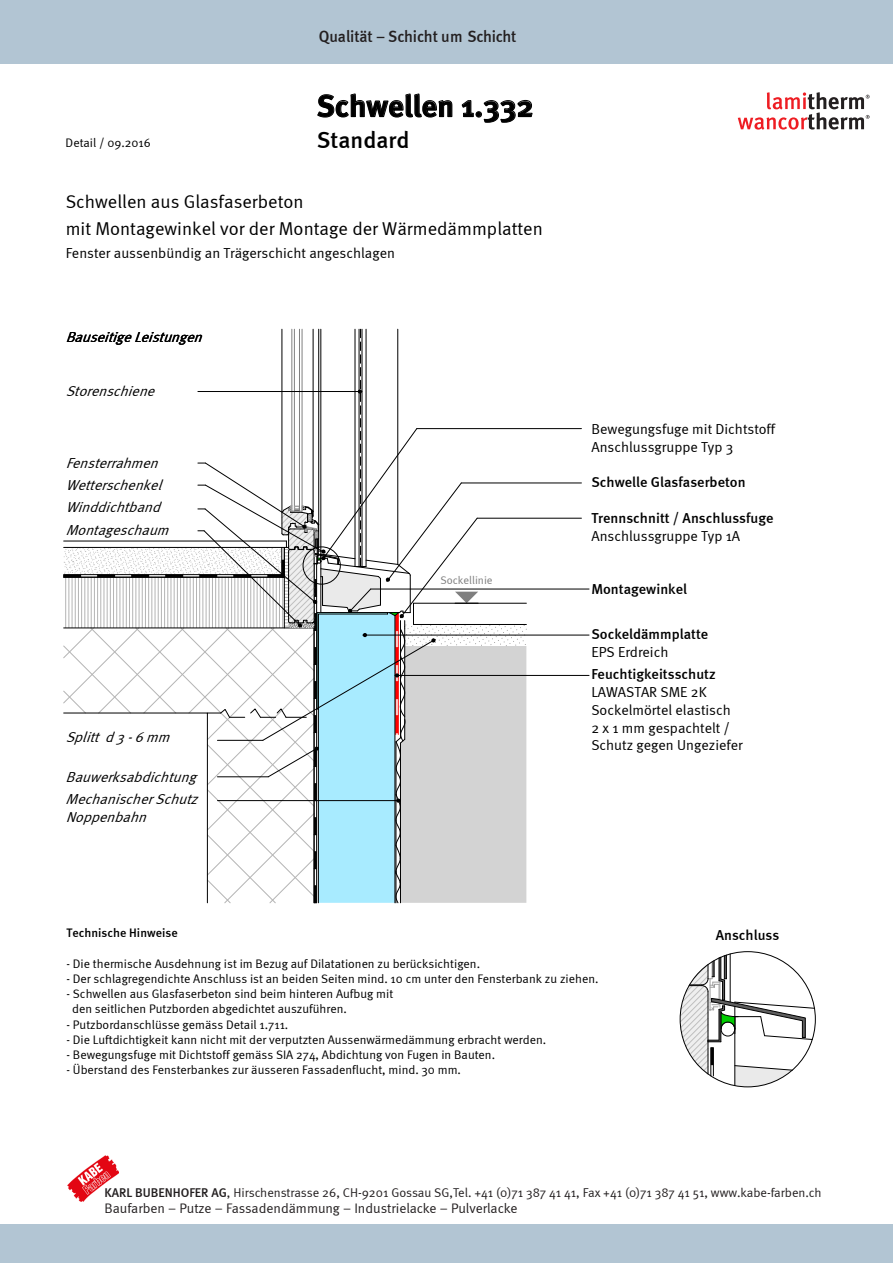
<style>
.page{position:relative;width:893px;height:1263px;background:#fff}
.page>*{position:absolute;margin:0;border:0;box-sizing:border-box;transform-origin:0 0}
.t1{font:700 30.6px "Meta";letter-spacing:.005em;color:#000}
.t2{font:500 23.55px "Meta";color:#000}
.t3{font:18.6px/27.5px "Meta Normal";color:#000}
.t4{font:500 16.5px "Meta";letter-spacing:-.005em;color:#231f20;scale:.95 1}
.t5{font:14.55px/17.9px "Meta Normal";color:#000}
.t6{font:500 14.55px/17.9px "Meta";color:#000}
.t7{font:italic 14.4px/22.4px "Meta Normal";color:#000}
.t8{font:500 14.4px "Meta";color:#000}
.t9{font:13.8px "Meta Normal";color:#231f20}
.t10{font:12.75px "Meta Normal";color:#231f20}
.t11{font:12.3px/15.1px "Meta Normal";color:#000}
.t12{font:500 12.3px "Meta";color:#000}
.t13{font:11.1px "Meta Normal";color:#7e7e7e}
.s1{font-family:"Meta Normal";font-weight:400}
.s2{font-family:"Meta";font-weight:500}
</style>
<div class="page">
<hr style="left:730px;top:954px;width:1px;height:48px;background:#000">
<svg style="left:317px;top:93px;width:135px;height:25px"></svg>
<svg style="left:461px;top:100px;width:72px;height:23px"></svg>
<svg style="left:679px;top:955px;width:136px;height:132px"></svg>
<hr style="left:719px;top:1009px;width:1px;height:31px;background:#000">
<hr style="left:363px;top:635px;width:226px;height:1px;background:#000">
<hr style="left:395px;top:675px;width:194px;height:1px;background:#000">
<svg style="left:63px;top:329px;width:464px;height:575px"></svg>
<hr style="left:477px;top:518px;width:104px;height:1px;background:#000">
<hr style="left:417px;top:428px;width:164px;height:1px;background:#000">
<hr style="left:198px;top:391px;width:164px;height:1px;background:#000">
<hr style="left:461px;top:483px;width:120px;height:1px;background:#000">
<hr style="left:371px;top:589px;width:218px;height:1px;background:#000">
<div style="left:303px;top:547px;width:37px;height:37px;border:1px solid #000;border-radius:50%"></div>
<div style="left:0;top:0;width:893px;height:64px;background:#b2c5d3"></div>
<svg style="left:738px;top:92px;width:132px;height:38px"></svg>
<img style="left:67px;top:1155px;width:51px;height:46px">
<div style="left:0;top:1225px;width:893px;height:38px;background:#b2c5d3"></div>
<p class="t11" style="left:66px;top:135px;width:87px">Detail / 09.2016</p>
<p class="t4" style="left:319px;top:27px;width:209px">Qualität – Schicht um Schicht</p>
<p class="t1" style="left:317px;top:88px;width:218px">Schwellen 1.332</p>
<p class="t2" style="left:317px;top:126px;width:94px">Standard</p>
<p class="t3" style="left:66px;top:187px;width:479px">Schwellen aus Glasfaserbeton<br>mit Montagewinkel vor der Montage der Wärmedämmplatten</p>
<p class="t5" style="left:66px;top:244px;width:331px">Fenster aussenbündig an Trägerschicht angeschlagen</p>
<p class="t7" style="left:66px;top:325px;width:143px">BauseitigeLeistungen</p>
<p class="t7" style="left:66px;top:380px;width:95px">Storenschiene</p>
<p class="t7" style="left:66px;top:451px;width:110px">Fensterrahmen<br>Wetterschenkel<br>Winddichtband<br>Montageschaum</p>
<p class="t7" style="left:66px;top:725px;width:111px">Splitt d3-6mm</p>
<p class="t7" style="left:66px;top:766px;width:138px">Bauwerksabdichtung<br>MechanischerSchutz</p>
<p class="t7" style="left:66px;top:806px;width:87px">Noppenbahn</p>
<p class="t13" style="left:440px;top:574px;width:54px">Sockellinie</p>
<p class="t5" style="left:591px;top:420px;width:185px">Bewegungsfuge mit Dichtstoff<br>Anschlussgruppe Typ 3</p>
<p class="t6" style="left:591px;top:473px;width:156px">Schwelle Glasfaserbeton</p>
<p class="t6" style="left:591px;top:509px;width:184px">Trennschnitt / Anschlussfuge<br><span class="s1">Anschlussgruppe Typ 1A</span></p>
<p class="t6" style="left:591px;top:580px;width:97px">Montagewinkel</p>
<p class="t6" style="left:591px;top:625px;width:118px">Sockeldämmplatte<br><span class="s1">EPS Erdreich</span></p>
<p class="t5" style="left:591px;top:665px;width:153px"><span class="s2">Feuchtigkeitsschutz<br></span>LAWASTAR SME 2K<br>Sockelmörtel elastisch<br>2 x 1 mm gespachtelt /<br>Schutz gegen Ungeziefer</p>
<p class="t12" style="left:66px;top:926px;width:113px">Technische Hinweise</p>
<p class="t11" style="left:66px;top:956px;width:415px">- Die thermische Ausdehnung ist im Bezug auf Dilatationen zu berücksichtigen.</p>
<p class="t11" style="left:66px;top:971px;width:533px">- Der schlagregendichte Anschluss ist an beiden Seiten mind. 10 cm unter den Fensterbank zu ziehen.</p>
<p class="t11" style="left:72px;top:986px;width:323px;text-indent:-6px">- Schwellen aus Glasfaserbeton sind beim hinteren Aufbug mit den seitlichen Putzborden abgedichtet auszuführen.</p>
<p class="t11" style="left:66px;top:1016px;width:223px">- Putzbordanschlüsse gemäss Detail 1.711.</p>
<p class="t11" style="left:66px;top:1032px;width:481px">- Die Luftdichtigkeit kann nicht mit der verputzten Aussenwärmedämmung erbracht werden.</p>
<p class="t11" style="left:66px;top:1047px;width:430px">- Bewegungsfuge mit Dichtstoff gemäss SIA 274, Abdichtung von Fugen in Bauten.</p>
<p class="t11" style="left:66px;top:1062px;width:396px">- Überstand des Fensterbankes zur äusseren Fassadenflucht, mind. 30 mm.</p>
<p class="t8" style="left:716px;top:926px;width:65px">Anschluss</p>
<p class="t10" style="left:105px;top:1185px;width:718px"><span class="s2">KARL BUBENHOFER AG</span>, Hirschenstrasse 26, CH-9201 Gossau SG,Tel. +41 (0)71 387 41 41, Fax +41 (0)71 387 41 51, www.kabe-farben.ch</p>
<p class="t9" style="left:105px;top:1200px;width:414px">Baufarben – Putze – Fassadendämmung – Industrielacke – Pulverlacke</p>
</div>
